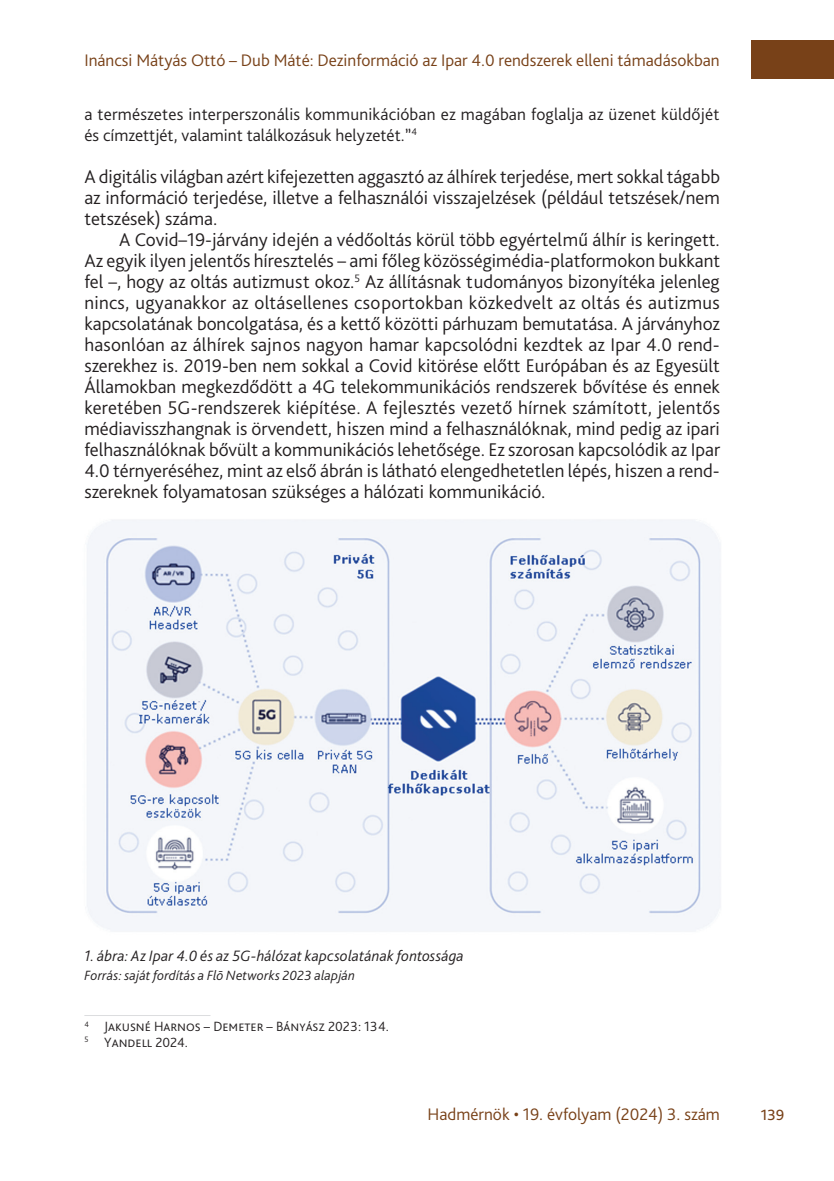
<style>
.page{position:relative;width:834px;height:1181px;background:#fff}
.page>*{position:absolute;margin:0;border:0;box-sizing:border-box;transform-origin:0 0}
._3_szövegtörzs{font:300 19.25px/21px "Bliss Pro";color:#231f20;text-align:justify}
._3_1_első_bekezdés__1_sor{font:300 19.25px/21px "Bliss Pro";letter-spacing:-.03em;color:#231f20;text-align:justify}
.t1{font:300 19.25px "Bliss Pro";color:#784118}
._3_2_Idézet{font:300 17.5px/21px "Bliss Pro";letter-spacing:.005em;color:#231f20}
.t2{font:300 17.5px "Bliss Pro";color:#784118}
._8_Ábra__képalárás{font:italic 300 15.75px "Bliss Pro";letter-spacing:.005em;color:#231f20}
._6_Lábjegyzet{font:300 14px "Bliss Pro";color:#231f20}
._8_ábra_forrás{font:italic 300 14px "Bliss Pro";letter-spacing:.01em;color:#231f20}
</style>
<div class="page">
<div style="left:750px;top:41px;width:83px;height:38px;background:#784118"></div>
<img style="left:87px;top:520px;width:634px;height:411px">
<hr style="left:84px;top:1015px;width:126px;height:1px;background:#dcdddf">
<p class="t2" style="left:84px;top:49px;width:636px">Ináncsi Mátyás Ottó – Dub Máté: Dezinformáció az Ipar 4.0 rendszerek elleni támadásokban</p>
<p class="_3_2_Idézet" style="left:84px;top:103px;width:636px">a természetes interperszonális kommunikációban ez magában foglalja az üzenet küldőjét és címzettjét, valamint találkozásuk helyzetét.”<sup>4</sup></p>
<p class="_3_1_első_bekezdés__1_sor" style="left:84px;top:166px;width:637px">A digitális világban azért kifejezetten aggasztó az álhírek terjedése, mert sokkal tágabb az információ terjedése, illetve a felhasználói visszajelzések (például tetszések/nem tetszések) száma.</p>
<p class="_3_szövegtörzs" style="left:84px;top:229px;width:637px;text-indent:35px">A Covid–19-járvány idején a védőoltás körül több egyértelmű álhír is keringett.<br>Az egyik ilyen jelentős híresztelés – ami főleg közösségimédia-platformokon bukkant fel –, hogy az oltás autizmust okoz.<sup>5</sup> Az állításnak tudományos bizonyítéka jelenleg nincs, ugyanakkor az oltásellenes csoportokban közkedvelt az oltás és autizmus kapcsolatának boncolgatása, és a kettő közötti párhuzam bemutatása. A járványhoz hasonlóan az álhírek sajnos nagyon hamar kapcsolódni kezdtek az Ipar 4.0 rend&shy;szerekhez is. 2019-ben nem sokkal a Covid kitörése előtt Európában és az Egyesült Államokban megkezdődött a -4G telekommunikációs rendszerek bővítése és ennek keretében 5G-rendszerek kiépítése. A fejlesztés vezető hírnek számított, jelentős médiavisszhangnak is örvendett, hiszen mind a felhasználóknak, mind pedig az ipari felhasználóknak bővült a kommunikációs lehetősége. Ez szorosan kapcsolódik az Ipar 4.0 térnyeréséhez, mint az első ábrán is látható elengedhetetlen lépés, hiszen a rend&shy;szereknek folyamatosan szükséges a hálózati kommunikáció.</p>
<p class="_8_Ábra__képalárás" style="left:84px;top:945px;width:381px">1. ábra: Az Ipar 4.0 és az -5G-hálózat kapcsolatának fontossága</p>
<p class="_8_ábra_forrás" style="left:84px;top:967px;width:272px">Forrás: saját fordítás a Flō Networks 2023 alapján</p>
<p class="_6_Lábjegyzet" style="left:84px;top:1018px;width:306px"><sup>4</sup> Jakusné Harnos – Demeter – Bányász 2023: 134.</p>
<p class="_6_Lábjegyzet" style="left:84px;top:1033px;width:105px"><sup>5</sup> Yandell 2024.</p>
<p class="t2" style="left:427px;top:1103px;width:294px">Hadmérnök • 19. évfolyam (2024) 3. szám</p>
<p class="t1" style="left:760px;top:1102px;width:25px">139</p>
</div>
